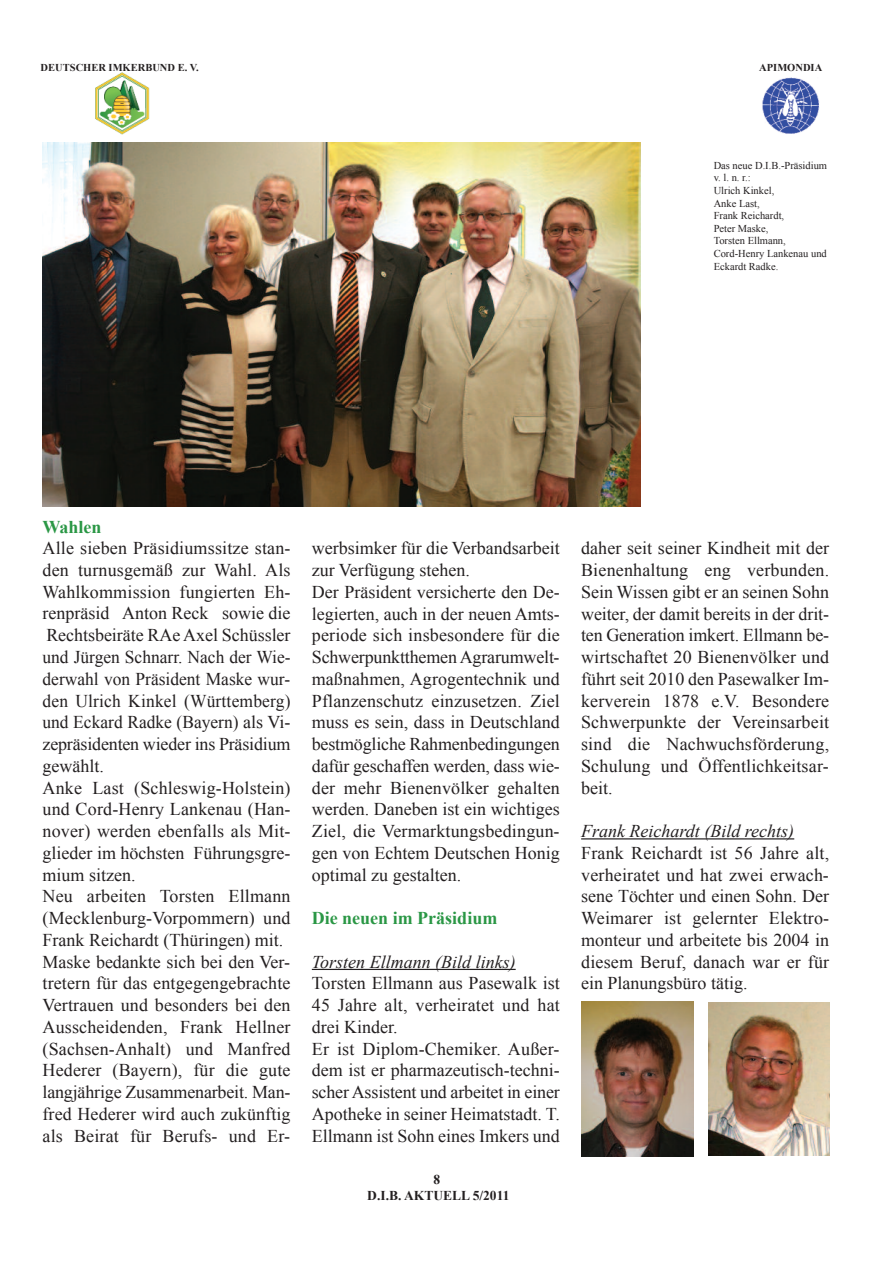
<style>
.page{position:relative;width:893px;height:1263px;background:#fff}
.page>*{position:absolute;margin:0;border:0;box-sizing:border-box;transform-origin:0 0}
.t1{font:18px/21.8px "Times New Roman";color:#231f20}
.t2{font:italic 18px "Times New Roman";color:#231f20}
.t3{font:700 18px "Times New Roman";color:#2a9745}
.t4{font:700 13.5px/16.2px "Times New Roman";color:#231f20;text-align:center}
.t5{font:10.5px/12.6px "Times New Roman";color:#231f20}
.t6{font:700 10.5px "Times New Roman";color:#231f20}
</style>
<div class="page">
<hr style="left:312px;top:969px;width:204px;height:1px;background:#231f20">
<hr style="left:581px;top:838px;width:213px;height:1px;background:#231f20">
<img style="left:95px;top:72px;width:55px;height:63px">
<img style="left:762px;top:77px;width:58px;height:57px">
<img style="left:43px;top:143px;width:597px;height:363px">
<img style="left:581px;top:1001px;width:112px;height:156px">
<img style="left:708px;top:1002px;width:121px;height:153px">
<p class="t6" style="left:41px;top:61px;width:160px">DEUTSCHER IMKERBUND E. V.</p>
<p class="t6" style="left:759px;top:62px;width:64px">APIMONDIA</p>
<p class="t5" style="left:714px;top:159px;width:115px">Das neue D.I.B.-Präsidium v. l. n. r.:<br>Ulrich Kinkel,<br>Anke Last,<br>Frank Reichardt,<br>Peter Maske,<br>Torsten Ellmann,<br>Cord-Henry Lankenau und<br>Eckardt Radke.</p>
<p class="t3" style="left:43px;top:516px;width:61px">Wahlen</p>
<p class="t1" style="left:43px;top:537px;width:250px">Alle sieben Präsidiumssitze stan&shy;den turnusgemäß zur Wahl. Als<br>Wahlkommission fungierten Eh&shy;renpräsid Anton Reck sowie die<br>Rechtsbeiräte RAe Axel Schüssler und Jürgen Schnarr. Nach der Wie&shy;derwahl von Präsident Maske wur&shy;den Ulrich Kinkel (Württemberg) und Eckard Radke (Bayern) als Vi&shy;zepräsidenten wieder ins Präsidium gewählt.<br>Anke Last (Schleswig-Holstein) und Cord-Henry Lankenau (Han&shy;nover) werden ebenfalls als Mit&shy;glieder im höchsten Führungsgre&shy;mium sitzen.<br>Neu arbeiten Torsten Ellmann (Mecklenburg-Vorpommern) und<br>Frank Reichardt (Thüringen) mit.<br>Maske bedankte sich bei den Ver&shy;tretern für das entgegengebrachte<br>Vertrauen und besonders bei den<br>Ausscheidenden, Frank Hellner (Sachsen-Anhalt) und Manfred<br>Hederer (Bayern), für die gute langjährige Zusammenarbeit. Man&shy;fred Hederer wird auch zukünftig als Beirat für Berufs- und Er-</p>
<p class="t1" style="left:312px;top:537px;width:250px">werbsimker für die Verbandsarbeit zur Verfügung stehen.<br>Der Präsident versicherte den De&shy;legierten, auch in der neuen Amts&shy;periode sich insbesondere für die<br>Schwerpunktthemen Agrarumwelt&shy;maßnahmen, Agrogentechnik und<br>Pflanzenschutz einzusetzen. Ziel muss es sein, dass in Deutschland bestmögliche Rahmenbedingungen dafür geschaffen werden, dass wie&shy;der mehr Bienenvölker gehalten werden. Daneben ist ein wichtiges<br>Ziel, die Vermarktungsbedingun&shy;gen von Echtem Deutschen Honig optimal zu gestalten.</p>
<p class="t3" style="left:312px;top:908px;width:187px">Die neuen im Präsidium</p>
<p class="t2" style="left:312px;top:951px;width:205px">Torsten Ellmann (Bild links)</p>
<p class="t1" style="left:312px;top:972px;width:250px">Torsten Ellmann aus Pasewalk ist<br>45 Jahre alt, verheiratet und hat drei Kinder.<br>Er ist Diplom-Chemiker. Außer&shy;dem ist er pharmazeutisch-techni&shy;scher Assistent und arbeitet in einer<br>Apotheke in seiner Heimatstadt. T.<br>Ellmann ist Sohn eines Imkers und</p>
<p class="t4" style="left:367px;top:1171px;width:144px">8<br>D.I.B. AKTUELL 5/2011</p>
<p class="t1" style="left:581px;top:537px;width:250px;text-align:justify">daher seit seiner Kindheit mit der Bienenhaltung eng verbunden.<br>Sein Wissen gibt er an seinen Sohn weiter, der damit bereits in der drit&shy;ten Generation imkert. Ellmann be&shy;wirtschaftet 20 Bienenvölker und führt seit 2010 den Pasewalker Im&shy;kerverein 1878 e.V. Besondere Schwerpunkte der Vereinsarbeit sind die Nachwuchsförderung, Schulung und Öffentlichkeitsar&shy;beit.</p>
<p class="t2" style="left:581px;top:821px;width:215px">Frank Reichardt (Bild rechts)</p>
<p class="t1" style="left:581px;top:842px;width:250px;text-align:justify">Frank Reichardt ist 56 Jahre alt, verheiratet und hat zwei erwach&shy;sene Töchter und einen Sohn. Der Weimarer ist gelernter Elektro&shy;monteur und arbeitete bis 2004 in diesem Beruf, danach war er für ein Planungsbüro tätig.</p>
</div>
